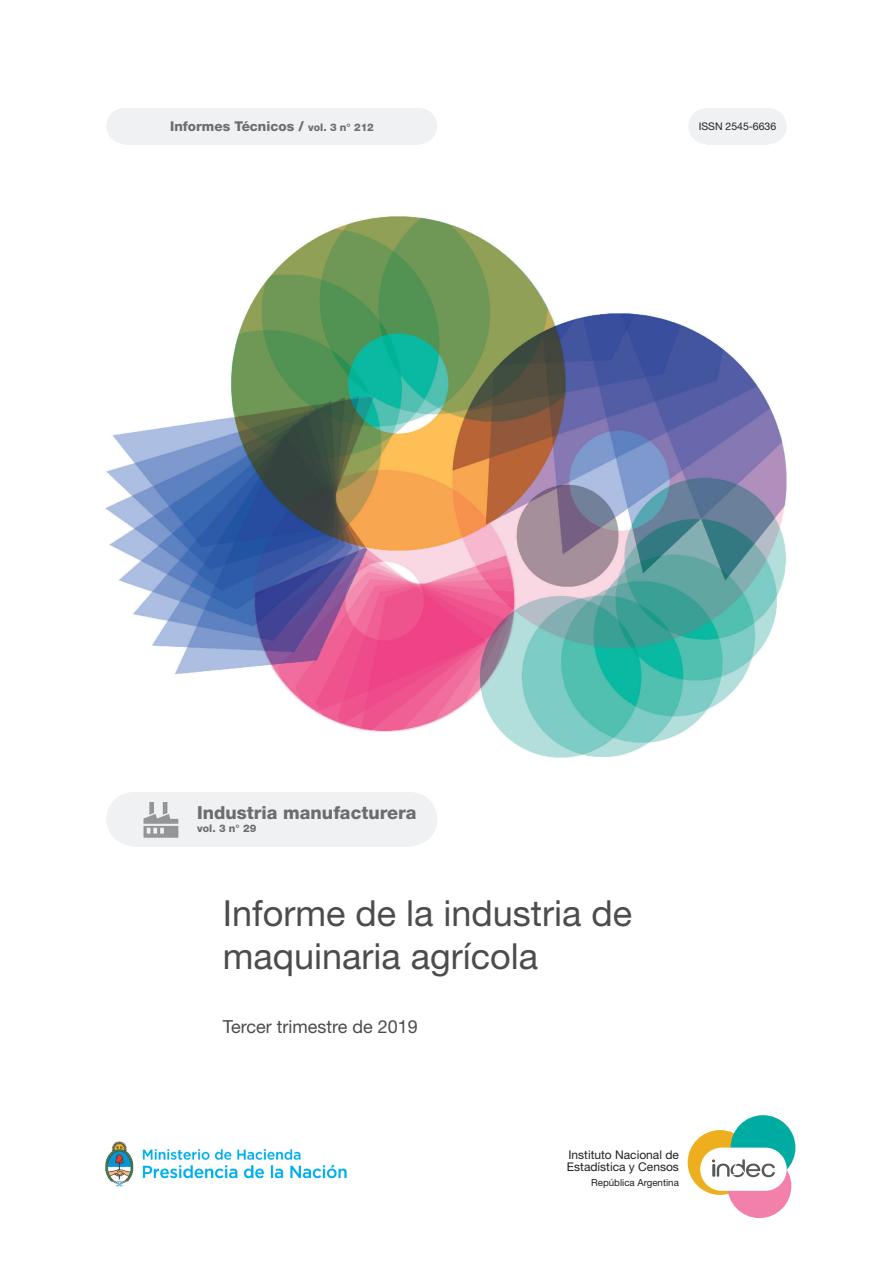
<style>
.page{position:relative;width:893px;height:1263px;background:#fff}
.page>*{position:absolute;margin:0;border:0;box-sizing:border-box;transform-origin:0 0}
.H1_título_portada{font:36px/43.2px "Helvetica Neue LT Std";color:#4b4c4d}
.volanta_portada_2{font:800 18px "Helvetica Neue LT Std";color:#6c6d70}
.período_portada{font:18px "Helvetica Neue LT Std";color:#4b4c4d}
.volanta_portada_1{font:800 13.5px "Helvetica Neue LT Std";color:#6c6d70}
.t1{font:12px/12px "Helvetica Neue LT Std";color:#231f20}
.ISSN_portada{font:10.5px "Helvetica Neue LT Std";color:#231f20}
.volanta_portada_2-2{font:800 10.5px "Helvetica Neue LT Std";color:#6c6d70}
.t2{font:9.75px "Helvetica Neue LT Std";color:#231f20}
.s1{font-size:10.5px}
</style>
<div class="page">
<div style="left:128px;top:108px;width:287px;height:36px;background:#f0f1f2"></div>
<svg style="left:710px;top:108px;width:55px;height:36px"></svg>
<div style="left:106px;top:108px;width:36px;height:36px;background:#f0f1f2;border-radius:50%"></div>
<div style="left:106px;top:792px;width:54px;height:54px;background:#f0f1f2;border-radius:50%"></div>
<div style="left:383px;top:792px;width:54px;height:54px;background:#f0f1f2;border-radius:50%"></div>
<div style="left:688px;top:108px;width:36px;height:36px;background:#f0f1f2;border-radius:50%"></div>
<div style="left:401px;top:108px;width:36px;height:36px;background:#f0f1f2;border-radius:50%"></div>
<div style="left:751px;top:108px;width:36px;height:36px;background:#f0f1f2;border-radius:50%"></div>
<div style="left:688px;top:1130px;width:64px;height:65px;background:#eeaf1e;border-radius:50%"></div>
<div style="left:731px;top:1115px;width:64px;height:65px;background:#00aba2;border-radius:50%"></div>
<div style="left:727px;top:1154px;width:64px;height:64px;background:#f280ab;border-radius:50%"></div>
<div style="left:700px;top:1147px;width:87px;height:44px;background:#fff;border-radius:22px"></div>
<svg style="left:712px;top:1159px;width:63px;height:18px"></svg>
<img style="left:105px;top:216px;width:682px;height:541px">
<img style="left:105px;top:1141px;width:242px;height:46px">
<div style="left:138px;top:792px;width:267px;height:54px;background:#f0f1f2"></div>
<p class="volanta_portada_1" style="left:170px;top:118px;width:205px">Informes Técnicos / <span class="s1">vol. 3 n° 212</span></p>
<p class="ISSN_portada" style="left:699px;top:120px;width:79px">ISSN 2545-6636</p>
<p class="volanta_portada_2" style="left:197px;top:802px;width:221px">Industria manufacturera</p>
<p class="volanta_portada_2-2" style="left:197px;top:822px;width:61px">vol. 3 n° 29</p>
<p class="H1_título_portada" style="left:223px;top:891px;width:411px">Informe de la industria de maquinaria agrícola</p>
<p class="período_portada" style="left:223px;top:1015px;width:197px">Tercer trimestre de 2019</p>
<p class="t1" style="left:567px;top:1149px;width:114px">Instituto Nacional de<br>Estadística y Censos</p>
<p class="t2" style="left:591px;top:1176px;width:89px">República Argentina</p>
</div>
